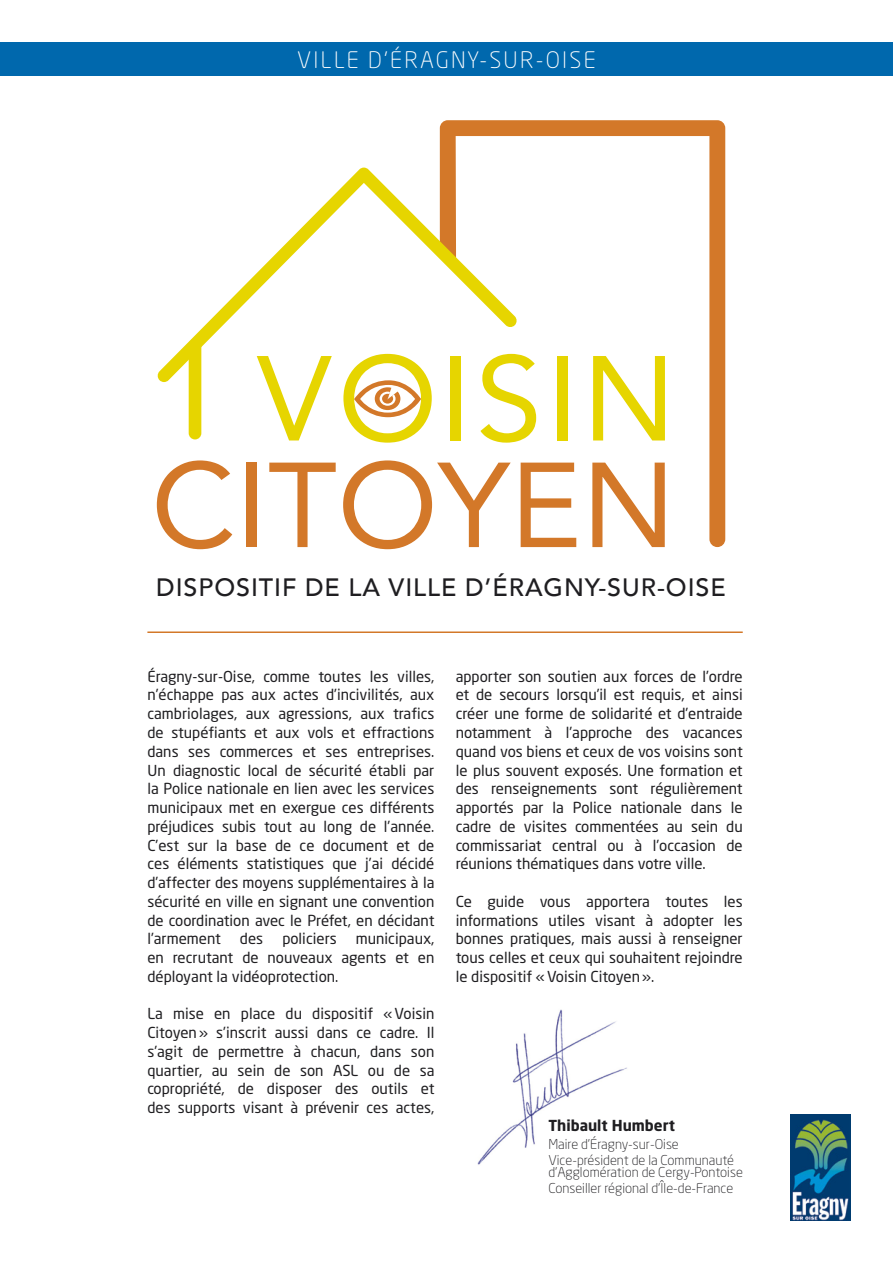
<style>
.page{position:relative;width:893px;height:1263px;background:#fff}
.page>*{position:absolute;margin:0;border:0;box-sizing:border-box;transform-origin:0 0}
.t1{font:500 25.05px "Avenir";letter-spacing:.04em;color:#1f1e21}
.t2{font:300 22.5px "Neo Sans";letter-spacing:.1em;color:#fff}
.t3{font:15px/18.8px "Neo Sans";color:#1f1e21;text-align:justify}
.t4{font:700 15px "Neo Sans";color:#1f1e21}
.t5{font:300 13.5px/16.4px "Neo Sans";color:#1f1e21}
</style>
<div class="page">
<svg style="left:266px;top:382px;width:56px;height:58px"></svg>
<svg style="left:157px;top:460px;width:75px;height:89px"></svg>
<div style="left:247px;top:463px;width:10px;height:84px;background:#d37829"></div>
<svg style="left:269px;top:463px;width:67px;height:84px"></svg>
<svg style="left:343px;top:460px;width:136px;height:89px"></svg>
<svg style="left:440px;top:120px;width:285px;height:427px"></svg>
<svg style="left:343px;top:382px;width:89px;height:61px"></svg>
<svg style="left:157px;top:168px;width:360px;height:214px"></svg>
<div style="left:189px;top:339px;width:12px;height:100px;background:#e6d500;border-radius:6px"></div>
<div style="left:0;top:43px;width:893px;height:33px;background:#0068ad"></div>
<img style="left:790px;top:1114px;width:60px;height:106px">
<hr style="left:147px;top:631px;width:596px;height:2px;background:#d37829">
<img style="left:477px;top:1009px;width:150px;height:156px">
<h2 class="t2" style="left:297px;top:47px;width:300px">VILLE D’ÉRAGNY-SUR-OISE</h2>
<h1 class="t1" style="left:156px;top:566px;width:571px">DISPOSITIF DE LA VILLE D’ÉRAGNY-SUR-OISE</h1>
<p class="t3" style="left:147px;top:667px;width:289px">Éragny-sur-Oise, comme toutes les villes, n’échappe pas aux actes d’incivilités, aux cambriolages, aux agressions, aux trafics de stupéfiants et aux vols et effractions dans ses commerces et ses entreprises.<br>Un diagnostic local de sécurité établi par la Police nationale en lien avec les services municipaux met en exergue ces différents préjudices subis tout au long de l’année.<br>C’est sur la base de ce document et de ces éléments statistiques que j’ai décidé d’affecter des moyens supplémentaires à la sécurité en ville en signant une convention de coordination avec le Préfet, en décidant l’armement</p>
<p class="t3" style="left:147px;top:929px;width:289px;text-indent:208px">municipaux, en recrutant de nouveaux agents et en déployant la vidéoprotection.</p>
<p class="t3" style="left:147px;top:1004px;width:289px">La mise en place du dispositif «Voisin Citoyen» s’inscrit aussi dans ce cadre. Il s’agit de permettre à chacun, dans son quartier, au sein de son ASL ou de sa copropriété, de disposer des outils et des supports visant à prévenir ces actes,</p>
<p class="t3" style="left:240px;top:929px;width:25px">des</p>
<p class="t3" style="left:282px;top:929px;width:56px">policiers</p>
<p class="t3" style="left:456px;top:667px;width:289px">apporter son soutien aux forces de l’ordre et de secours lorsqu’il est requis, et ainsi créer une forme de solidarité et d’entraide notamment à l’approche des vacances quand vos biens et ceux de vos voisins sont le plus souvent exposés. Une formation et des renseignements sont régulièrement apportés par la Police nationale dans le cadre de visites commentées au sein du commissariat central ou à l’occasion de réunions thématiques dans votre ville.</p>
<p class="t3" style="left:456px;top:892px;width:289px">Ce guide vous apportera toutes les informations utiles visant à adopter les bonnes pratiques, mais aussi à renseigner tous celles et ceux qui souhaitent rejoindre le dispositif «Voisin Citoyen».</p>
<p class="t4" style="left:548px;top:1115px;width:128px">Thibault Humbert</p>
<p class="t5" style="left:548px;top:1135px;width:187px">Maire d’Éragny-sur-Oise<br>Vice-président de la Communauté</p>
<p class="t5" style="left:548px;top:1163px;width:196px">d’Agglomération de Cergy-Pontoise<br>Conseiller régional d’Île-de-France</p>
</div>
